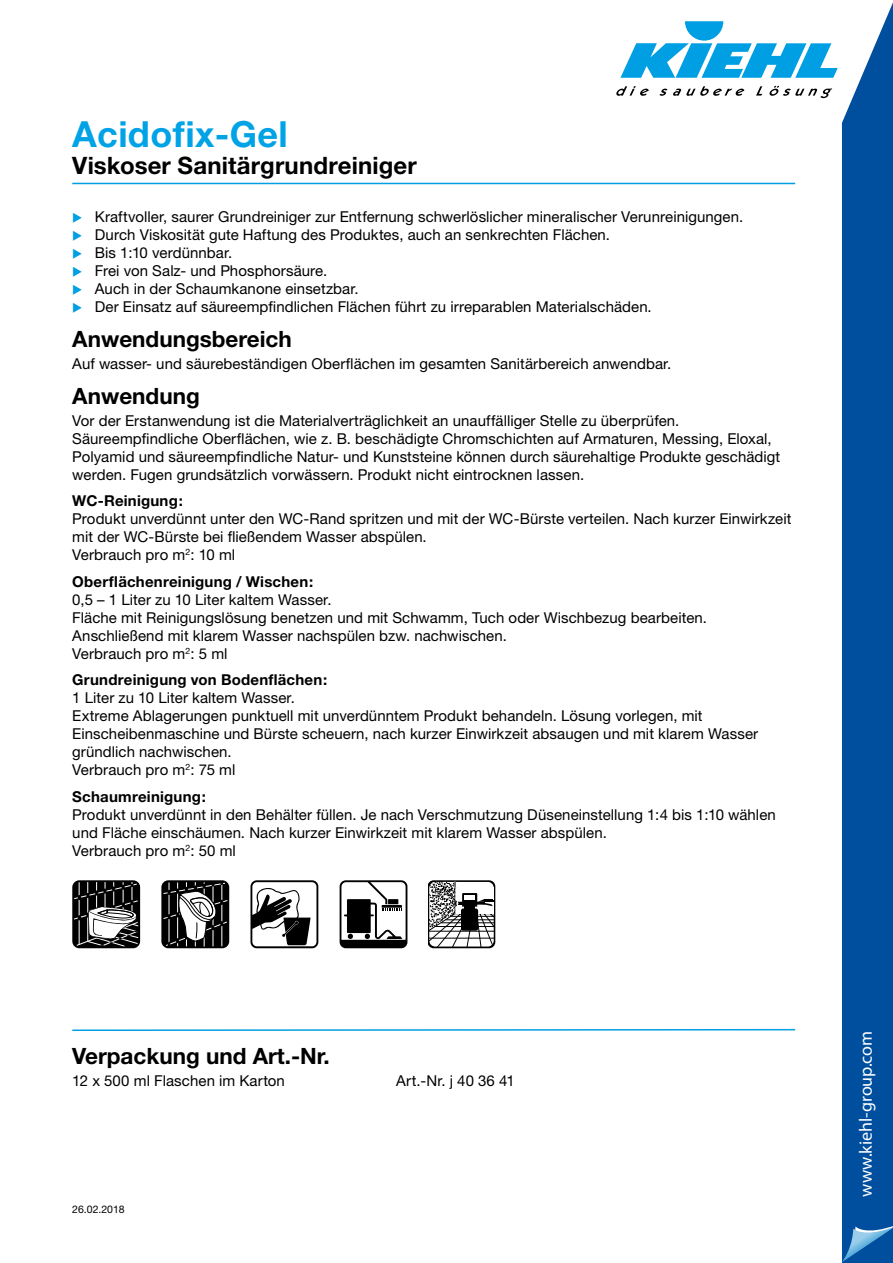
<style>
.page{position:relative;width:893px;height:1263px;background:#fff}
.page>*{position:absolute;margin:0;border:0;box-sizing:border-box;transform-origin:0 0}
.t1{font:700 36px "Helvetica Neue";letter-spacing:.01em;color:#00a3e6}
.t2{font:700 24px "Helvetica Neue";letter-spacing:.005em;color:#000}
.t3{font:700 22.5px "Helvetica Neue";color:#000}
.t4{font:18px "Myriad Pro";letter-spacing:-.005em;color:#fff}
.t5{font:15px/18px "Helvetica Neue";letter-spacing:.005em;color:#000}
.t6{font:700 15px "Helvetica Neue";letter-spacing:.015em;color:#000}
.t7{font:10.5px "Helvetica Neue";color:#000}
</style>
<div class="page">
<div style="left:842px;top:2px;width:51px;height:1261px;background:#004f9f"></div>
<svg style="left:842px;top:1225px;width:51px;height:37px;background:#2a73b4"></svg>
<div style="left:72px;top:880px;width:68px;height:68px;border:2px solid #000;border-radius:6px"></div>
<svg style="left:73px;top:881px;width:66px;height:67px"></svg>
<div style="left:161px;top:880px;width:68px;height:68px;border:2px solid #000;border-radius:6px"></div>
<svg style="left:163px;top:880px;width:66px;height:68px"></svg>
<svg style="left:250px;top:880px;width:68px;height:68px"></svg>
<svg style="left:252px;top:882px;width:64px;height:64px"></svg>
<div style="left:340px;top:880px;width:67px;height:68px;background:#000;border-radius:6px"></div>
<svg style="left:341px;top:882px;width:65px;height:58px"></svg>
<svg style="left:429px;top:880px;width:66px;height:68px"></svg>
<svg style="left:620px;top:21px;width:218px;height:57px"></svg>
<svg style="left:617px;top:86px;width:32px;height:10px"></svg>
<svg style="left:659px;top:89px;width:8px;height:7px"></svg>
<svg style="left:673px;top:86px;width:71px;height:10px"></svg>
<svg style="left:756px;top:86px;width:6px;height:10px"></svg>
<svg style="left:769px;top:86px;width:63px;height:12px"></svg>
<hr style="left:72px;top:183px;width:723px;height:1px;background:#009fe3">
<svg style="left:72px;top:1028px;width:724px;height:3px"></svg>
<h1 class="t1" style="left:72px;top:112px;width:217px">Acidofix-Gel</h1>
<h2 class="t2" style="left:72px;top:151px;width:346px">Viskoser Sanitärgrundreiniger</h2>
<p class="t5" style="left:95px;top:208px;width:650px">Kraftvoller, saurer Grundreiniger zur Entfernung schwerlöslicher mineralischer Verunreinigungen.<br>Durch Viskosität gute Haftung des Produktes, auch an senkrechten Flächen.<br>Bis 1:10 verdünnbar.<br>Frei von Salz- und Phosphorsäure.<br>Auch in der Schaumkanone einsetzbar.<br>Der Einsatz auf säureempfindlichen Flächen führt zu irreparablen Materialschäden.</p>
<h3 class="t3" style="left:72px;top:325px;width:221px">Anwendungsbereich</h3>
<p class="t5" style="left:72px;top:355px;width:601px">Auf wasser- und säurebeständigen Oberflächen im gesamten Sanitärbereich anwendbar.</p>
<h3 class="t3" style="left:72px;top:382px;width:129px">Anwendung</h3>
<p class="t5" style="left:72px;top:411px;width:709px">Vor der Erstanwendung ist die Materialverträglichkeit an unauffälliger Stelle zu überprüfen.<br>Säureempfindliche Oberflächen, wie z. B. beschädigte Chromschichten auf Armaturen, Messing, Eloxal, Polyamid und säureempfindliche Natur- und Kunststeine können durch säurehaltige Produkte geschädigt werden. Fugen grundsätzlich vorwässern. Produkt nicht eintrocknen lassen.</p>
<p class="t6" style="left:72px;top:492px;width:112px">WC-Reinigung:</p>
<p class="t5" style="left:72px;top:510px;width:721px">Produkt unverdünnt unter den WC-Rand spritzen und mit der WC-Bürste verteilen. Nach kurzer Einwirkzeit mit der WC-Bürste bei fließendem Wasser abspülen.<br>Verbrauch pro m<sup>2</sup>: 10 ml</p>
<p class="t6" style="left:72px;top:572px;width:243px">Oberflächenreinigung / Wischen:</p>
<p class="t5" style="left:72px;top:590px;width:636px">0,5 – 1 Liter zu 10 Liter kaltem Wasser.<br>Fläche mit Reinigungslösung benetzen und mit Schwamm, Tuch oder Wischbezug bearbeiten.<br>Anschließend mit klarem Wasser nachspülen bzw. nachwischen.<br>Verbrauch pro m<sup>2</sup>: 5 ml</p>
<p class="t6" style="left:72px;top:671px;width:257px">Grundreinigung von Bodenflächen:</p>
<p class="t5" style="left:72px;top:689px;width:687px">1 Liter zu 10 Liter kaltem Wasser.<br>Extreme Ablagerungen punktuell mit unverdünntem Produkt behandeln. Lösung vorlegen, mit Einscheibenmaschine und Bürste scheuern, nach kurzer Einwirkzeit absaugen und mit klarem Wasser gründlich nachwischen.<br>Verbrauch pro m<sup>2</sup>: 75 ml</p>
<p class="t6" style="left:72px;top:787px;width:135px">Schaumreinigung:</p>
<p class="t5" style="left:72px;top:805px;width:705px">Produkt unverdünnt in den Behälter füllen. Je nach Verschmutzung Düseneinstellung 1:4 bis 1:10 wählen und Fläche einschäumen. Nach kurzer Einwirkzeit mit klarem Wasser abspülen.<br>Verbrauch pro m<sup>2</sup>: 50 ml</p>
<h3 class="t3" style="left:72px;top:1042px;width:259px">Verpackung und Art.-Nr.</h3>
<p class="t5" style="left:72px;top:1071px;width:214px">12 x 500 ml Flaschen im Karton</p>
<p class="t5" style="left:396px;top:1071px;width:120px">Art.-Nr. j 40 36 41</p>
<p class="t7" style="left:72px;top:1203px;width:54px">26.02.2018</p>
<p class="t4" style="left:855px;top:1197px;width:168px;rotate:-90deg">www.kiehl-group.com</p>
</div>
